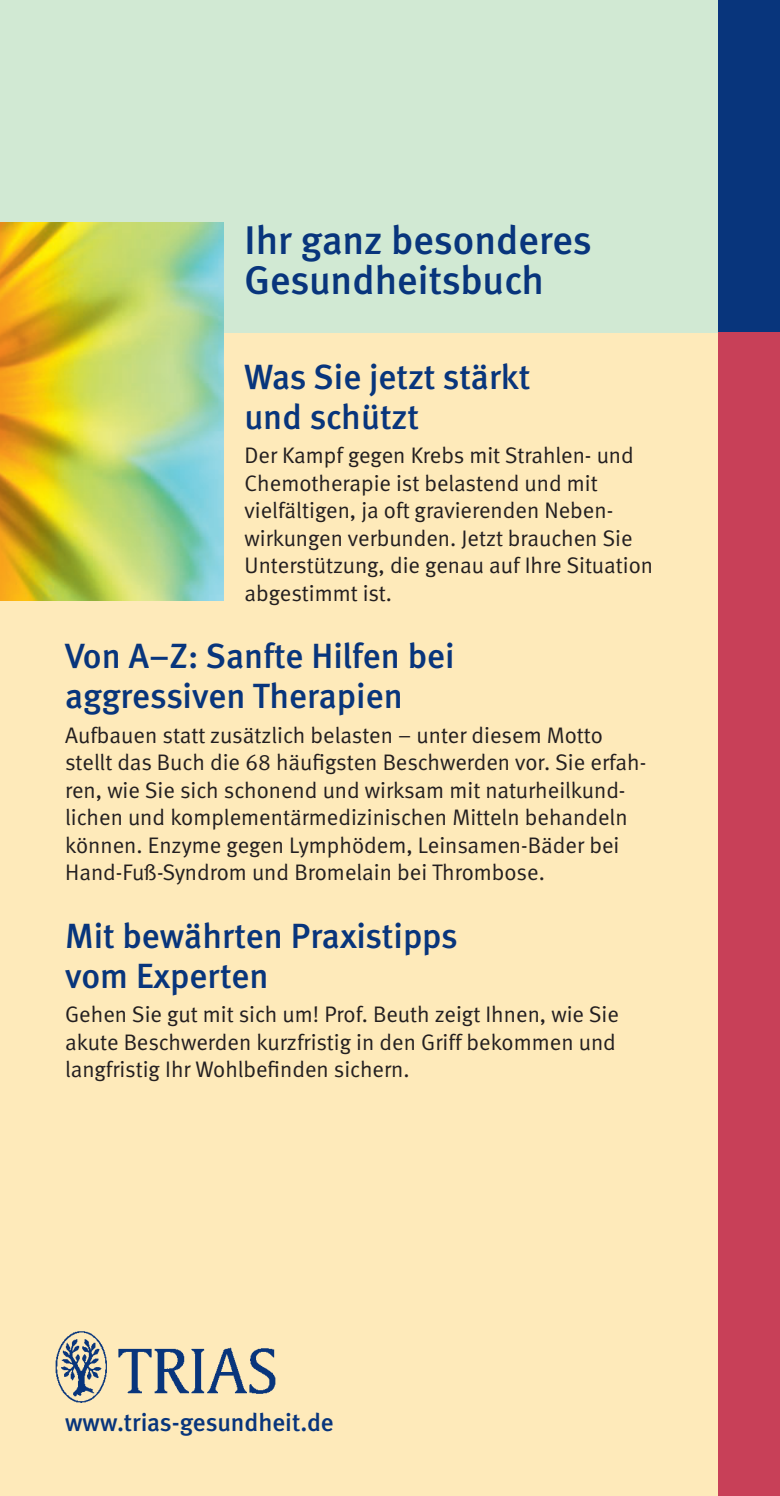
<style>
.page{position:relative;width:780px;height:1496px;background:#fff}
.page>*{position:absolute;margin:0;border:0;box-sizing:border-box;transform-origin:0 0}
.t1{font:500 40px/40px "Meta";color:#08357c}
.t2{font:500 35px/40px "Meta";color:#08357c}
.t3{font:500 25px "Meta";color:#08357c}
.t4{font:22.5px/27.5px "Meta Normal";color:#231f20}
</style>
<div class="page">
<div style="left:717px;top:0;width:62px;height:333px;background:#08357c"></div>
<div style="left:717px;top:333px;width:62px;height:1163px;background:#c84058"></div>
<div style="left:0;top:333px;width:717px;height:1163px;background:#feeaba"></div>
<div style="left:0;top:0;width:717px;height:333px;background:#d1e9d3"></div>
<img style="left:55px;top:1331px;width:221px;height:72px">
<img style="left:0;top:223px;width:223px;height:378px">
<p class="t1" style="left:244px;top:225px;width:348px">Ihr ganz besonderes<br>Gesundheitsbuch</p>
<p class="t2" style="left:244px;top:360px;width:287px">Was Sie jetzt stärkt und schützt</p>
<p class="t4" style="left:244px;top:444px;width:410px">Der Kampf gegen Krebs mit Strahlen- und Chemotherapie ist belastend und mit vielfältigen, ja oft gravierenden Neben&shy;wirkungen verbunden. Jetzt brauchen Sie Unterstützung, die genau auf Ihre Situation abgestimmt ist.</p>
<p class="t2" style="left:65px;top:640px;width:391px">Von A–Z: Sanfte Hilfen bei aggressiven Therapien</p>
<p class="t4" style="left:65px;top:723px;width:582px">Aufbauen statt zusätzlich belasten – unter diesem Motto stellt das Buch die 68 häufigsten Beschwerden vor. Sie erfah&shy;ren, wie Sie sich schonend und wirksam mit naturheilkund&shy;lichen und komplementärmedizinischen Mitteln behandeln können. Enzyme gegen Lymphödem, Leinsamen-Bäder bei Hand-Fuß-Syndrom und Bromelain bei Thrombose.</p>
<p class="t2" style="left:65px;top:920px;width:394px">Mit bewährten Praxistipps vom Experten</p>
<p class="t4" style="left:65px;top:1003px;width:555px">Gehen Sie gut mit sich um! Prof. Beuth zeigt Ihnen, wie Sie akute Beschwerden kurzfristig in den Griff bekommen und langfristig Ihr Wohlbefinden sichern.</p>
<p class="t3" style="left:65px;top:1413px;width:270px">www.trias-gesundheit.de</p>
</div>
